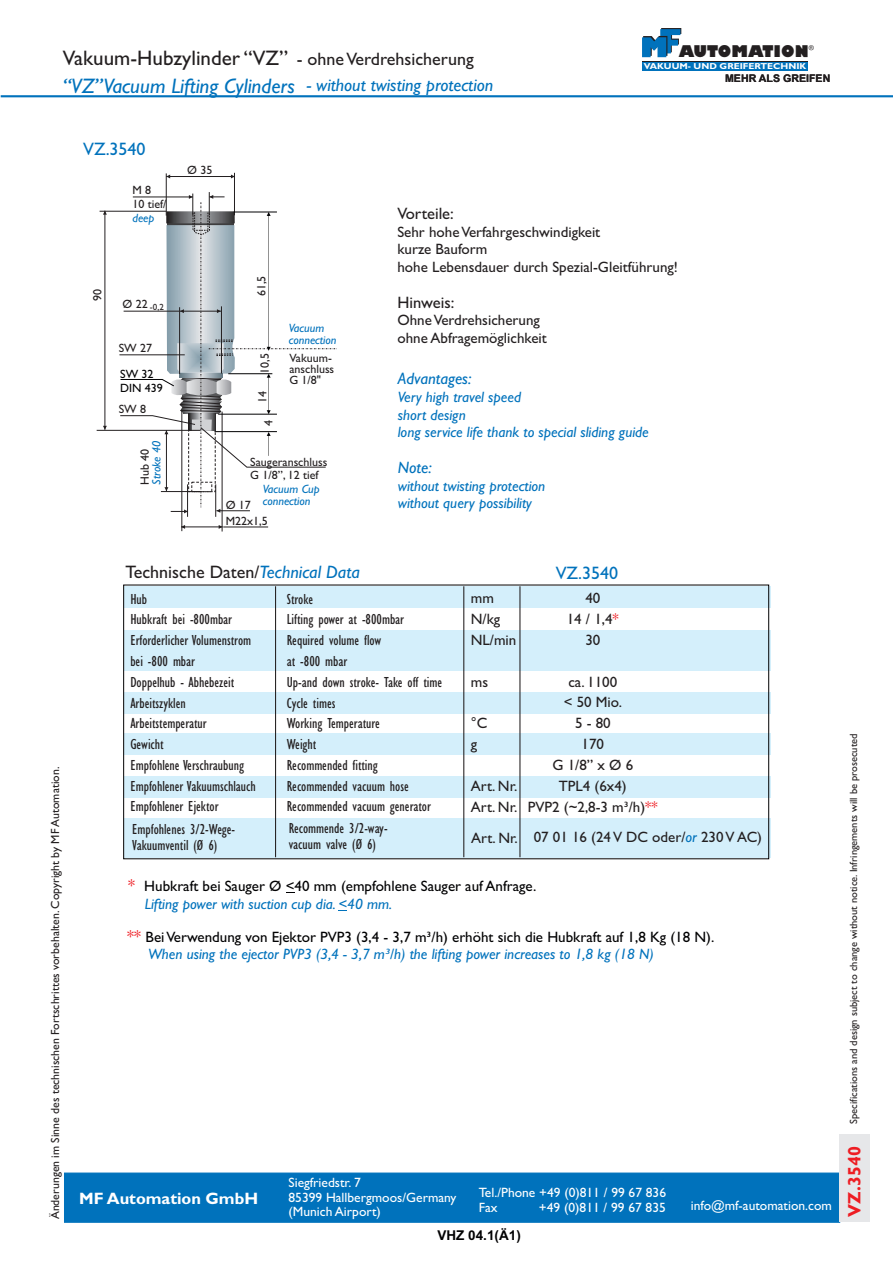
<style>
.page{position:relative;width:893px;height:1263px;background:#fff}
.page>*{position:absolute;margin:0;border:0;box-sizing:border-box;transform-origin:0 0}
.t1{font:italic 21px "Gill Sans";color:#0072bc}
.t2{font:21px "Gill Sans";color:#231f20}
.t3{font:18px "Gill Sans";color:#231f20}
.t4{font:18px "Gill Sans";color:#0072bc}
.t5{font:700 18px "Gill Sans";color:#ee1d23}
.t6{font:16.5px "Gill Sans";color:#231f20}
.t7{font:700 16.5px "Gill Sans";color:#fff}
.t8{font:italic 16.5px "Gill Sans";color:#0072bc}
.t9{font:800 15.9px "Gill Sans";color:#231f20}
.t10{font:condensed 15px/20.7px "Gill Sans";color:#231f20}
.t11{font:15px/20.9px "Gill Sans";color:#231f20}
.t12{font:15px/17.7px "Gill Sans";color:#000002}
.t13{font:italic 15px/17.4px "Gill Sans";color:#0072bc}
.t14{font:13.5px/14.9px "Gill Sans";color:#fff}
.t15{font:700 13.5px "Arial";color:#000002}
.t16{font:12px/14px "Gill Sans";color:#231f20}
.t17{font:italic 12px/11.9px "Gill Sans";color:#0072bc}
.t18{font:12px/14px "Gill Sans";color:#000002}
.t19{font:11.85px "Gill Sans";color:#231f20}
.t20{font:700 10.65px "Arial";color:#231f20}
.t21{font:10.5px "Gill Sans";color:#231f20}
.t22{font:9px "Gill Sans";color:#231f20}
.t23{font:700 8.7px "Gill Sans";color:#fff;scale:1.1 1}
.t24{font:6.9px "Gill Sans";color:#231f20}
.s1{font-size:18px}
.s2{font-style:italic;color:#0072bc}
.s3{color:#ee1d23}
.s4{font-size:16.5px;color:#ee1d23}
</style>
<div class="page">
<div style="left:64px;top:1173px;width:776px;height:50px;background:#0072bc;border:1px solid #0072bc"></div>
<div style="left:839px;top:1134px;width:30px;height:88px;background:#e6e7e9"></div>
<svg style="left:642px;top:28px;width:39px;height:29px"></svg>
<div style="left:642px;top:61px;width:165px;height:9px;background:#231f20"></div>
<div style="left:642px;top:62px;width:165px;height:9px;background:#0072bc"></div>
<hr style="left:166px;top:176px;width:69px;height:1px;background:#231f20">
<hr style="left:187px;top:484px;width:1px;height:33px;background:#231f20">
<hr style="left:215px;top:484px;width:1px;height:33px;background:#231f20">
<hr style="left:181px;top:527px;width:42px;height:1px;background:#231f20">
<hr style="left:223px;top:527px;width:45px;height:1px;background:#231f20">
<hr style="left:166px;top:173px;width:1px;height:43px;background:#231f20">
<hr style="left:234px;top:173px;width:1px;height:42px;background:#231f20">
<hr style="left:182px;top:410px;width:1px;height:121px;background:#231f20">
<hr style="left:222px;top:412px;width:1px;height:119px;background:#231f20">
<hr style="left:97px;top:430px;width:104px;height:1px;background:#231f20">
<hr style="left:119px;top:355px;width:66px;height:1px;background:#231f20">
<hr style="left:100px;top:211px;width:66px;height:1px;background:#231f20">
<hr style="left:105px;top:211px;width:1px;height:219px;background:#231f20">
<svg style="left:103px;top:426px;width:4px;height:4px"></svg>
<svg style="left:103px;top:211px;width:4px;height:4px"></svg>
<div style="left:124px;top:586px;width:646px;height:22px;background:#d4effb"></div>
<div style="left:124px;top:692px;width:646px;height:22px;background:#d4effb"></div>
<div style="left:124px;top:733px;width:646px;height:22px;background:#d4effb"></div>
<div style="left:124px;top:777px;width:646px;height:21px;background:#d4effb"></div>
<div style="left:124px;top:818px;width:646px;height:40px;background:#d4effb"></div>
<div style="left:124px;top:630px;width:646px;height:41px;background:#d4effb"></div>
<hr style="left:275px;top:586px;width:1px;height:271px;background:#231f20">
<hr style="left:519px;top:586px;width:1px;height:271px;background:#231f20">
<hr style="left:463px;top:586px;width:1px;height:271px;background:#231f20">
<svg style="left:120px;top:192px;width:217px;height:321px"></svg>
<hr style="left:1px;top:95px;width:892px;height:2px;background:#0072bc">
<h1 class="t2" style="left:63px;top:50px;width:412px">Vakuum-Hubzylinder “VZ” <span class="s1">- ohne Verdrehsicherung</span></h1>
<h1 class="t1" style="left:63px;top:78px;width:432px">“VZ” Vacuum Lifting Cylinders <span class="s1">- without twisting protection</span></h1>
<p class="t9" style="left:679px;top:45px;width:131px">AUTOMATION</p>
<p class="t24" style="left:809px;top:45px;width:7px">®</p>
<p class="t23" style="left:644px;top:63px;width:149px">VAKUUM- UND GREIFERTECHNIK</p>
<p class="t20" style="left:725px;top:74px;width:107px">MEHR ALS GREIFEN</p>
<p class="t19" style="left:51px;top:1219px;width:454px;rotate:-90deg">Änderungen im Sinne des technischen Fortschrittes vorbehalten. Copyright by MF Automation.</p>
<p class="t4" style="left:83px;top:142px;width:64px">VZ.3540</p>
<p class="t16" style="left:132px;top:184px;width:36px">M 8<br>10 tief/</p>
<p class="t17" style="left:132px;top:213px;width:24px">deep</p>
<p class="t16" style="left:92px;top:301px;width:13px;rotate:-90deg">90</p>
<p class="t22" style="left:123px;top:304px;width:43px"><sup>Ø</sup> <sup>22</sup> -0,2</p>
<p class="t16" style="left:119px;top:342px;width:35px">SW 27</p>
<p class="t18" style="left:120px;top:369px;width:44px">SW 32<br>DIN 439</p>
<p class="t16" style="left:119px;top:404px;width:29px">SW 8</p>
<p class="t16" style="left:139px;top:485px;width:38px;rotate:-90deg">Hub 40</p>
<p class="t17" style="left:152px;top:485px;width:45px;rotate:-90deg">Stroke 40</p>
<p class="t16" style="left:187px;top:164px;width:27px">Ø 35</p>
<p class="t16" style="left:256px;top:296px;width:22px;rotate:-90deg">61,5</p>
<p class="t16" style="left:259px;top:374px;width:22px;rotate:-90deg">10,5</p>
<p class="t16" style="left:257px;top:403px;width:13px;rotate:-90deg">14</p>
<p class="t16" style="left:263px;top:426px;width:7px;rotate:-90deg">4</p>
<p class="t17" style="left:289px;top:323px;width:49px">Vacuum connection</p>
<p class="t16" style="left:289px;top:353px;width:46px;line-height:11.1px">Vakuum&shy;anschluss<br>G 1/8"</p>
<p class="t16" style="left:250px;top:456px;width:79px">Saugeranschluss<br>G 1/8”, 12 tief</p>
<p class="t16" style="left:226px;top:499px;width:27px">Ø 17</p>
<p class="t17" style="left:263px;top:485px;width:59px">Vacuum Cup connection</p>
<p class="t16" style="left:226px;top:515px;width:43px">M22x1,5</p>
<p class="t6" style="left:397px;top:208px;width:58px">Vorteile:</p>
<p class="t11" style="left:397px;top:225px;width:282px;line-height:17.4px">Sehr hohe Verfahrgeschwindigkeit<br>kurze Bauform<br>hohe Lebensdauer durch Spezial-Gleitführung!</p>
<p class="t6" style="left:397px;top:296px;width:58px">Hinweis:</p>
<p class="t11" style="left:397px;top:313px;width:151px;line-height:17.4px">Ohne Verdrehsicherung ohne Abfragemöglichkeit</p>
<p class="t8" style="left:398px;top:373px;width:75px">Advantages:</p>
<p class="t13" style="left:398px;top:390px;width:252px">Very high travel speed<br>short design<br>long service life thank to special sliding guide</p>
<p class="t8" style="left:398px;top:462px;width:35px">Note:</p>
<p class="t13" style="left:398px;top:479px;width:149px">without twisting protection without query possibility</p>
<p class="t3" style="left:126px;top:565px;width:236px">Technische Daten/<span class="s2">Technical Data</span></p>
<p class="t10" style="left:130px;top:590px;width:127px">Hub<br>Hubkraft bei -800mbar<br>Erforderlicher Volumenstrom bei -800 mbar<br>Doppelhub - Abhebezeit<br>Arbeitszyklen<br>Arbeitstemperatur<br>Gewicht<br>Empfohlene Verschraubung<br>Empfohlener Vakuumschlauch<br>Empfohlener Ejektor</p>
<p class="t10" style="left:287px;top:590px;width:157px">Stroke<br>Lifting power at -800mbar<br>Required volume flow<br>at -800 mbar<br>Up-and down stroke- Take off time<br>Cycle times<br>Working Temperature<br>Weight<br>Recommended fitting<br>Recommended vacuum hose<br>Recommended vacuum generator</p>
<p class="t11" style="left:471px;top:589px;width:47px">mm<br>N/kg<br>NL/min</p>
<p class="t11" style="left:471px;top:673px;width:19px">ms</p>
<p class="t11" style="left:471px;top:714px;width:18px">°C g</p>
<p class="t11" style="left:471px;top:777px;width:48px">Art. Nr.<br>Art. Nr.</p>
<p class="t4" style="left:556px;top:566px;width:64px">VZ.3540</p>
<p class="t11" style="left:567px;top:589px;width:54px;text-align:center">40<br>14 / 1,4<span class="s3">*<br></span>30</p>
<p class="t11" style="left:528px;top:673px;width:131px;text-align:center">ca. 1100<br>&lt; 50 Mio.<br>5 - 80<br>170<br>G 1/8” x Ø 6<br>TPL4 (6x4)<br>PVP2 (~2,8-3 m³/h)<span class="s3">**</span></p>
<p class="t10" style="left:132px;top:823px;width:104px;line-height:16.2px">Empfohlenes 3/2-Wege-<br>Vakuumventil (Ø 6)</p>
<p class="t10" style="left:289px;top:821px;width:100px;line-height:16.2px">Recommende 3/2-way&shy;vacuum valve (Ø 6)</p>
<p class="t11" style="left:534px;top:828px;width:230px">07 01 16 (24 V DC oder/ 230 V AC)</p>
<p class="t11" style="left:471px;top:829px;width:48px">Art. Nr.</p>
<p class="t13" style="left:685px;top:830px;width:13px">or</p>
<p class="t12" style="left:145px;top:879px;width:393px;text-indent:-17px"><span class="s4">*</span> Hubkraft bei Sauger Ø &lt;40 mm (empfohlene Sauger auf Anfrage.<br><span class="s2">Lifting power with suction cup dia. &lt;40 mm.</span></p>
<p class="t12" style="left:148px;top:929px;width:568px;text-indent:-21px"><span class="s4">**</span> Bei Verwendung von Ejektor PVP3 (3,4 - 3,7 m³/h) erhöht sich die Hubkraft auf 1,8 Kg (18 N).<br><span class="s2">When using the ejector PVP3 (3,4 - 3,7 m³/h) the lifting power increases to 1,8 kg (18 N)</span></p>
<p class="t7" style="left:79px;top:1192px;width:180px">MF Automation GmbH</p>
<p class="t14" style="left:289px;top:1176px;width:170px">Siegfriedstr. 7<br>85399 Hallbergmoos/Germany (Munich Airport)</p>
<p class="t14" style="left:479px;top:1185px;width:189px;line-height:15.6px">Tel./Phone +49 (0)811 / 99 67 836<br>Fax</p>
<p class="t14" style="left:539px;top:1202px;width:128px">+49 (0)811 / 99 67 835</p>
<p class="t14" style="left:691px;top:1199px;width:143px">info@mf-automation.com</p>
<p class="t15" style="left:438px;top:1230px;width:85px">VHZ 04.1(Ä1)</p>
<p class="t21" style="left:850px;top:1123px;width:392px;rotate:-90deg">Specifications and design subject to change without notice. Infringements will be prosecuted</p>
<p class="t5" style="left:848px;top:1217px;width:72px;rotate:-90deg">VZ.3540</p>
</div>
